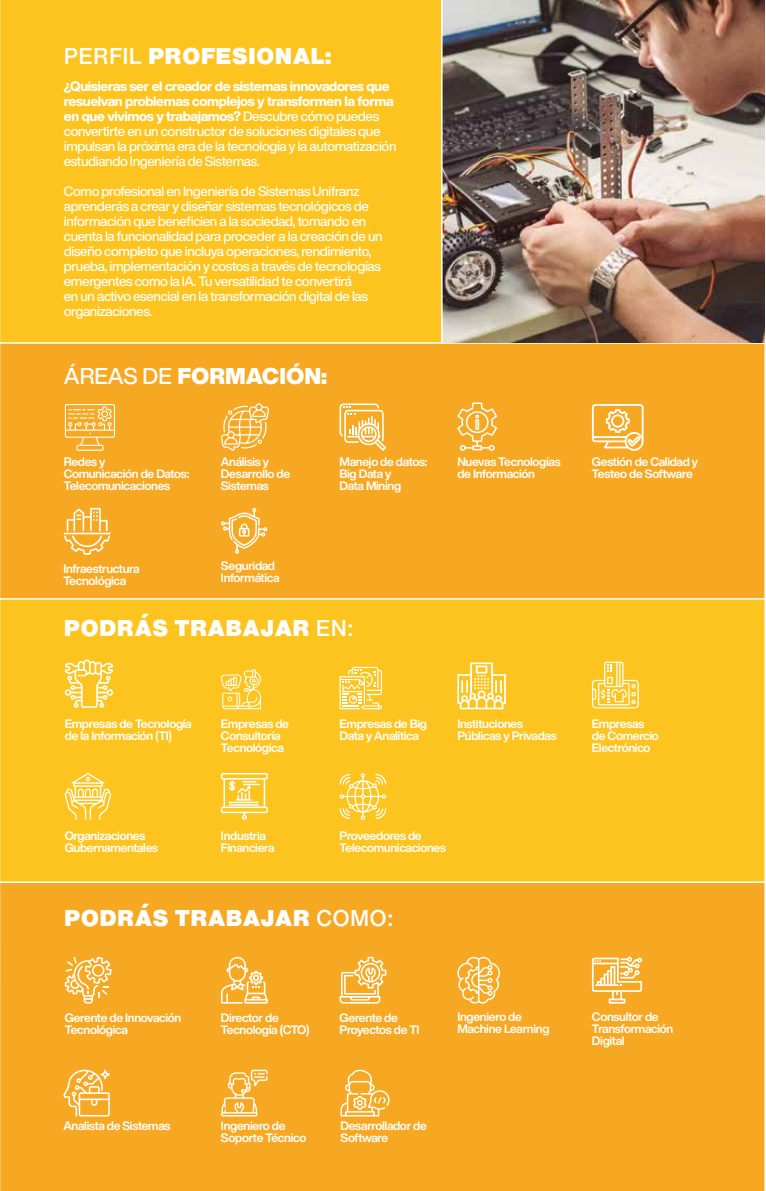
<style>
.page{position:relative;width:766px;height:1191px;background:#fff}
.page>*{position:absolute;margin:0;border:0;box-sizing:border-box;transform-origin:0 0}
.t1{font:900 22.5px "Helvetica Now Text";letter-spacing:.01em;color:#fff}
.t2{font:900 22.5px "Helvetica Now Display";letter-spacing:.01em;color:#fff}
.t3{font:500 13.5px/15px "Helvetica Now Display";letter-spacing:-.025em;color:#fff}
.t4{font:700 12px/12px "Helvetica Now Display";letter-spacing:-.025em;color:#fff}
.s1{font-weight:500}
.s2{font-weight:800}
</style>
<div class="page">
<div style="left:0;top:0;width:765px;height:346px;background:#fdc41f"></div>
<div style="left:0;top:344px;width:765px;height:255px;background:#f7a823"></div>
<div style="left:0;top:882px;width:765px;height:309px;background:#f7a823"></div>
<hr style="left:0;top:342px;width:765px;height:2px;background:#fff">
<div style="left:0;top:599px;width:765px;height:284px;background:#fdc41f"></div>
<hr style="left:0;top:598px;width:765px;height:1px;background:#fff">
<hr style="left:764px;top:0;width:1px;height:1191px;background:#fff">
<hr style="left:0;top:881px;width:765px;height:2px;background:#fff">
<img style="left:442px;top:0;width:322px;height:342px">
<hr style="left:441px;top:0;width:1px;height:343px;background:#fff">
<svg style="left:65px;top:404px;width:50px;height:47px"></svg>
<svg style="left:221px;top:403px;width:48px;height:48px"></svg>
<svg style="left:339px;top:403px;width:47px;height:48px"></svg>
<svg style="left:457px;top:402px;width:40px;height:49px"></svg>
<svg style="left:591px;top:404px;width:52px;height:47px"></svg>
<svg style="left:64px;top:508px;width:47px;height:46px"></svg>
<svg style="left:221px;top:507px;width:46px;height:46px"></svg>
<svg style="left:64px;top:659px;width:49px;height:49px"></svg>
<svg style="left:339px;top:773px;width:47px;height:46px"></svg>
<svg style="left:339px;top:667px;width:43px;height:42px"></svg>
<svg style="left:221px;top:669px;width:40px;height:40px"></svg>
<svg style="left:221px;top:773px;width:47px;height:46px"></svg>
<svg style="left:591px;top:661px;width:47px;height:47px"></svg>
<svg style="left:64px;top:773px;width:47px;height:46px"></svg>
<svg style="left:457px;top:662px;width:48px;height:47px"></svg>
<svg style="left:221px;top:956px;width:47px;height:47px"></svg>
<svg style="left:65px;top:956px;width:47px;height:47px"></svg>
<svg style="left:339px;top:956px;width:47px;height:47px"></svg>
<svg style="left:63px;top:1069px;width:47px;height:47px"></svg>
<svg style="left:221px;top:1069px;width:47px;height:47px"></svg>
<svg style="left:340px;top:1069px;width:49px;height:47px"></svg>
<svg style="left:591px;top:956px;width:51px;height:47px"></svg>
<svg style="left:457px;top:956px;width:43px;height:48px"></svg>
<hr style="left:0;top:0;width:1px;height:1191px;background:#fff">
<h1 class="t1" style="left:64px;top:39px;width:269px"><span class="s1">PERFIL</span> PROFESIONAL:</h1>
<p class="t3" style="left:64px;top:79px;width:334px"><span class="s2">¿Quisieras ser el creador de sistemas innovadores que resuelvan problemas complejos y transformen la forma en que vivimos y trabajamos?</span> Descubre cómo puedes convertirte en un constructor de soluciones digitales que impulsan la próxima era de la tecnología y la automatización estudiando Ingeniería de Sistemas.</p>
<p class="t3" style="left:64px;top:184px;width:320px">Como profesional en Ingeniería de Sistemas Unifranz aprenderás a crear y diseñar sistemas tecnológicos de información que beneficien a la sociedad, tomando en cuenta la funcionalidad para proceder a la creación de un diseño completo que incluya operaciones, rendimiento, prueba, implementación y costos a través de tecnologías emergentes como la IA. Tu versatilidad te convertirá<br>en un activo esencial en la transformación digital de las organizaciones.</p>
<h1 class="t2" style="left:64px;top:361px;width:265px"><span class="s1">ÁREAS DE</span> FORMACIÓN:</h1>
<p class="t4" style="left:64px;top:455px;width:127px">Redes y<br>Comunicación de Datos:<br>Telecomunicaciones</p>
<p class="t4" style="left:221px;top:455px;width:71px">Análisis y<br>Desarrollo de<br>Sistemas</p>
<p class="t4" style="left:339px;top:455px;width:89px">Manejo de datos:<br>Big Data y<br>Data Mining</p>
<p class="t4" style="left:457px;top:455px;width:105px">Nuevas Tecnologías de Información</p>
<p class="t4" style="left:591px;top:455px;width:108px">Gestión de Calidad y<br>Testeo de Software</p>
<p class="t4" style="left:63px;top:562px;width:78px">Infraestructura<br>Tecnológica</p>
<p class="t4" style="left:221px;top:560px;width:60px">Seguridad<br>Informática</p>
<h1 class="t1" style="left:64px;top:611px;width:291px">PODRÁS TRABAJAR <span class="s1">EN:</span></h1>
<p class="t4" style="left:65px;top:718px;width:128px">Empresas de Tecnología de la Información (TI)</p>
<p class="t4" style="left:339px;top:718px;width:89px">Empresas de Big<br>Data y Analítica</p>
<p class="t4" style="left:221px;top:718px;width:70px">Empresas de<br>Consultoría<br>Tecnológica</p>
<p class="t4" style="left:457px;top:718px;width:101px">Instituciones<br>Públicas y Privadas</p>
<p class="t4" style="left:591px;top:718px;width:68px">Empresas de Comercio<br>Electrónico</p>
<p class="t4" style="left:65px;top:829px;width:95px">Organizaciones<br>Gubernamentales</p>
<p class="t4" style="left:339px;top:829px;width:108px">Proveedores de<br>Telecomunicaciones</p>
<p class="t4" style="left:221px;top:829px;width:55px">Industria<br>Financiera</p>
<h1 class="t1" style="left:64px;top:901px;width:330px">PODRÁS TRABAJAR <span class="s1">COMO:</span></h1>
<p class="t4" style="left:65px;top:1011px;width:118px">Gerente de Innovación<br>Tecnológica</p>
<p class="t4" style="left:339px;top:1011px;width:82px">Gerente de<br>Proyectos de TI</p>
<p class="t4" style="left:221px;top:1011px;width:90px">Director de<br>Tecnología (CTO)</p>
<p class="t4" style="left:457px;top:1011px;width:94px">Ingeniero de<br>Machine Learning</p>
<p class="t4" style="left:63px;top:1119px;width:109px">Analista de Sistemas</p>
<p class="t4" style="left:340px;top:1120px;width:88px">Desarrollador de<br>Software</p>
<p class="t4" style="left:221px;top:1120px;width:87px">Ingeniero de<br>Soporte Técnico</p>
<p class="t4" style="left:591px;top:1011px;width:83px">Consultor de<br>Transformación<br>Digital</p>
</div>
